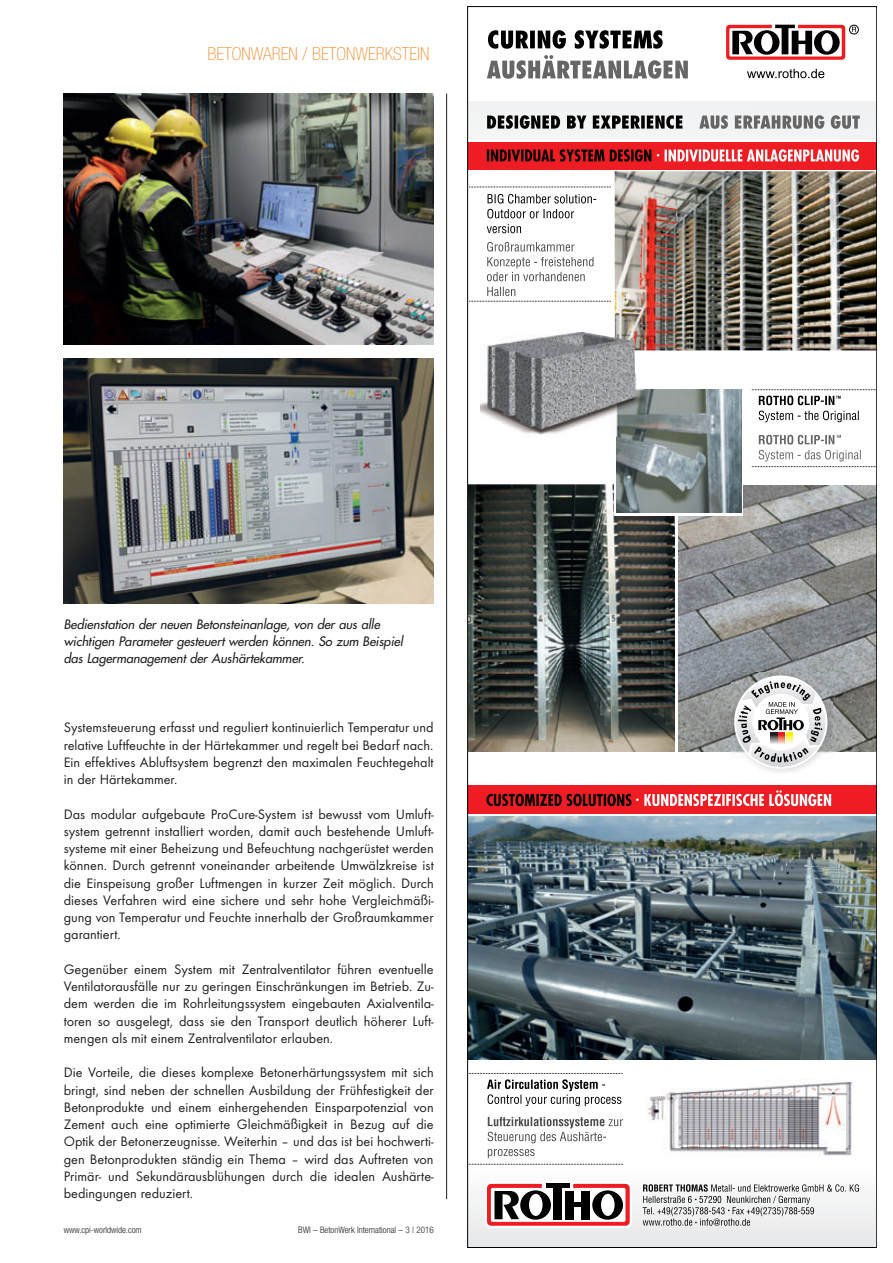
<style>
.page{position:relative;width:893px;height:1263px;background:#fff}
.page>*{position:absolute;margin:0;border:0;box-sizing:border-box;transform-origin:0 0}
.t1{font:100 condensed 18px "Helvetica Neue";color:#f69238}
.t2{font:14.25px/17.2px "Futura T";color:#231f20;text-align:justify}
.t3{font:italic 12.75px/17.2px "Futura";letter-spacing:-.005em;color:#231f20}
.t4{font:300 condensed 9px "Helvetica Neue";color:#231f20}
</style>
<div class="page">
<hr style="left:446px;top:94px;width:1px;height:1105px;background:#231f20">
<img style="left:678px;top:485px;width:197px;height:266px">
<div style="left:468px;top:1165px;width:409px;height:82px;background:linear-gradient(to right,#f2f2f3,#f2f3f3)"></div>
<img style="left:470px;top:485px;width:205px;height:266px">
<svg style="left:485px;top:1181px;width:147px;height:47px"></svg>
<img style="left:615px;top:171px;width:260px;height:179px">
<img style="left:470px;top:816px;width:405px;height:243px">
<div style="left:468px;top:101px;width:409px;height:39px;background:#f2f3f4"></div>
<svg style="left:487px;top:1184px;width:143px;height:42px"></svg>
<svg style="left:487px;top:115px;width:195px;height:14px"></svg>
<svg style="left:699px;top:115px;width:161px;height:14px"></svg>
<svg style="left:488px;top:30px;width:175px;height:19px"></svg>
<svg style="left:487px;top:55px;width:201px;height:24px"></svg>
<svg style="left:470px;top:187px;width:141px;height:1px"></svg>
<svg style="left:470px;top:242px;width:141px;height:60px"></svg>
<svg style="left:752px;top:389px;width:123px;height:33px"></svg>
<svg style="left:752px;top:435px;width:123px;height:32px"></svg>
<svg style="left:643px;top:1184px;width:216px;height:42px"></svg>
<svg style="left:726px;top:25px;width:119px;height:35px"></svg>
<div style="left:468px;top:786px;width:409px;height:28px;background:#ee1d23"></div>
<div style="left:849px;top:25px;width:10px;height:9px;border:1px solid #000;border-radius:50%"></div>
<svg style="left:852px;top:26px;width:4px;height:6px"></svg>
<svg style="left:747px;top:69px;width:77px;height:9px"></svg>
<div style="left:468px;top:141px;width:409px;height:29px;background:#ee1d23"></div>
<svg style="left:487px;top:149px;width:164px;height:13px"></svg>
<svg style="left:665px;top:149px;width:194px;height:13px"></svg>
<svg style="left:486px;top:790px;width:345px;height:16px"></svg>
<svg style="left:614px;top:389px;width:129px;height:126px"></svg>
<img style="left:617px;top:389px;width:124px;height:124px">
<hr style="left:676px;top:513px;width:2px;height:239px;background:#fff">
<svg style="left:487px;top:194px;width:109px;height:39px"></svg>
<img style="left:480px;top:318px;width:164px;height:119px">
<svg style="left:488px;top:1117px;width:135px;height:41px"></svg>
<svg style="left:470px;top:1073px;width:153px;height:33px"></svg>
<svg style="left:470px;top:1164px;width:154px;height:1px"></svg>
<img style="left:731px;top:672px;width:102px;height:101px">
<svg style="left:736px;top:677px;width:90px;height:90px"></svg>
<img style="left:646px;top:1079px;width:207px;height:77px">
<img style="left:64px;top:94px;width:370px;height:250px">
<img style="left:64px;top:359px;width:370px;height:244px">
<p class="t1" style="left:208px;top:47px;width:223px">BETONWAREN / BETONWERKSTEIN</p>
<p class="t3" style="left:64px;top:616px;width:343px">Bedienstation der neuen Betonsteinanlage, von der aus alle wichtigen Parameter gesteuert werden können. So zum Beispiel das Lagermanagement der Aushärtekammer.</p>
<p class="t2" style="left:64px;top:720px;width:371px">Systemsteuerung erfasst und reguliert kontinuierlich Temperatur und relative Luftfeuchte in der Härtekammer und regelt bei Bedarf nach.<br>Ein effektives Abluftsystem begrenzt den maximalen Feuchtegehalt in der Härtekammer.</p>
<p class="t2" style="left:64px;top:806px;width:371px">Das modular aufgebaute ProCure-System ist bewusst vom Umluft - system getrennt installiert worden, damit auch bestehende Umluft - systeme mit einer Beheizung und Befeuchtung nachgerüstet werden können. Durch getrennt voneinander arbeitende Umwälz kreise ist die Einspeisung großer Luftmengen in kurzer Zeit möglich. Durch dieses Verfahren wird eine sichere und sehr hohe Vergleich mäßi - gung von Temperatur und Feuchte innerhalb der Großraum kammer garantiert.</p>
<p class="t2" style="left:64px;top:962px;width:372px">Gegenüber einem System mit Zentralventilator führen eventuelle Ven tilatorausfälle nur zu geringen Einschränkungen im Betrieb. Zu - dem werden die im Rohrleitungssystem eingebauten Axial ventila - toren so ausgelegt, dass sie den Transport deutlich höherer Luft - mengen als mit einem Zentralventilator erlauben.</p>
<p class="t2" style="left:64px;top:1065px;width:371px">Die Vorteile, die dieses komplexe Betonerhärtungssystem mit sich bringt, sind neben der schnellen Ausbildung der Frühfestigkeit der Betonprodukte und einem einhergehenden Einsparpotenzial von Zement auch eine optimierte Gleichmäßigkeit in Bezug auf die Optik der Betonerzeugnisse. Weiterhin – und das ist bei hochwerti&shy;gen Betonprodukten ständig ein Thema – wird das Auftreten von Primär- und Sekundärausblühungen durch die idealen Aushärte - bedingungen reduziert.</p>
<p class="t4" style="left:64px;top:1226px;width:79px">www.cpi-worldwide.com</p>
<p class="t4" style="left:298px;top:1226px;width:137px">BWI – BetonWerk International – 3 | 2016</p>
</div>
